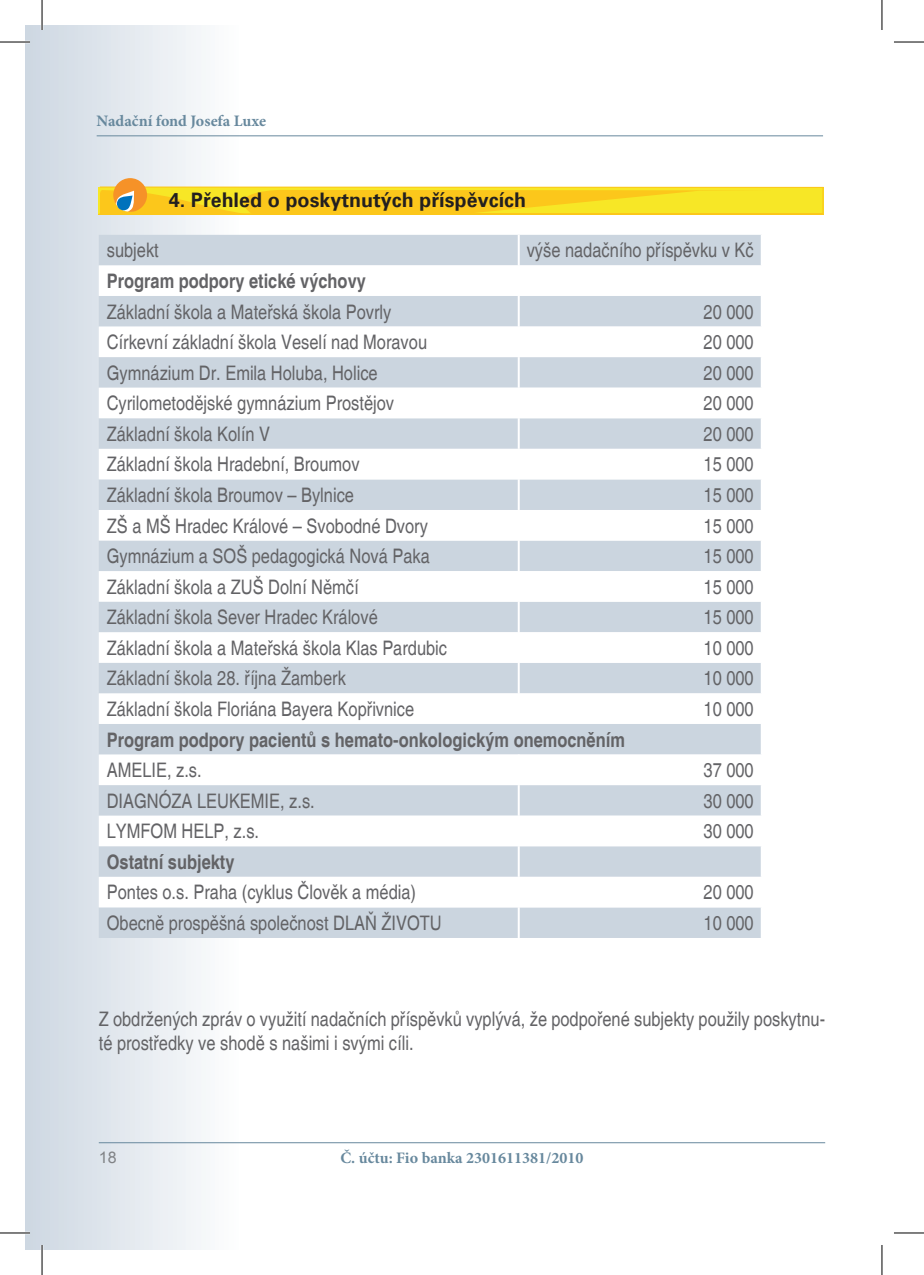
<style>
.page{position:relative;width:924px;height:1275px;background:#fff}
.page>*{position:absolute;margin:0;border:0;box-sizing:border-box;transform-origin:0 0}
.t1{font:condensed 20px/24px "Helvetica";color:#636366}
.t2{font:700 condensed 20px "Helvetica";color:#636366}
.t3{font:700 20px "Zurich AT";color:#231f20}
.t4{font:700 16px "Minion Pro";color:#67889d}
.t5{font:16px "Arial";color:#808285}
</style>
<div class="page">
<div style="left:25px;top:25px;width:215px;height:1225px;background:linear-gradient(to right,#cdd7e2,#fdfefe)"></div>
<hr style="left:97px;top:135px;width:725px;height:1px;background:#67889d">
<hr style="left:99px;top:1142px;width:725px;height:1px;background:#67889d">
<svg style="left:99px;top:178px;width:724px;height:37px"></svg>
<div style="left:99px;top:235px;width:661px;height:703px;background:#cbd5df"></div>
<svg style="left:99px;top:265px;width:661px;height:642px"></svg>
<hr style="left:517px;top:235px;width:2px;height:30px;background:#fff">
<hr style="left:517px;top:265px;width:2px;height:31px;background:#fff">
<hr style="left:517px;top:296px;width:2px;height:30px;background:#fff">
<hr style="left:517px;top:326px;width:2px;height:31px;background:#fff">
<hr style="left:517px;top:357px;width:2px;height:31px;background:#fff">
<hr style="left:517px;top:388px;width:2px;height:30px;background:#fff">
<hr style="left:517px;top:418px;width:2px;height:31px;background:#fff">
<hr style="left:517px;top:449px;width:2px;height:30px;background:#fff">
<hr style="left:517px;top:479px;width:2px;height:31px;background:#fff">
<hr style="left:517px;top:510px;width:2px;height:30px;background:#fff">
<hr style="left:517px;top:540px;width:2px;height:31px;background:#fff">
<hr style="left:517px;top:571px;width:2px;height:30px;background:#fff">
<hr style="left:517px;top:601px;width:2px;height:31px;background:#fff">
<hr style="left:517px;top:632px;width:2px;height:31px;background:#fff">
<hr style="left:517px;top:663px;width:2px;height:30px;background:#fff">
<hr style="left:517px;top:693px;width:2px;height:31px;background:#fff">
<hr style="left:517px;top:754px;width:2px;height:31px;background:#fff">
<hr style="left:517px;top:785px;width:2px;height:30px;background:#fff">
<hr style="left:517px;top:815px;width:2px;height:31px;background:#fff">
<hr style="left:517px;top:846px;width:2px;height:31px;background:#fff">
<hr style="left:517px;top:877px;width:2px;height:30px;background:#fff">
<hr style="left:517px;top:907px;width:2px;height:31px;background:#fff">
<hr style="left:0;top:41px;width:30px;height:2px;background:#fff">
<hr style="left:0;top:1231px;width:30px;height:3px;background:#fff">
<hr style="left:41px;top:0;width:2px;height:30px;background:#fff">
<hr style="left:41px;top:1245px;width:2px;height:30px;background:#fff">
<hr style="left:0;top:42px;width:30px;height:1px;background:#000">
<hr style="left:893px;top:42px;width:30px;height:1px;background:#000">
<hr style="left:0;top:1232px;width:30px;height:1px;background:#000">
<hr style="left:893px;top:1232px;width:30px;height:1px;background:#000">
<hr style="left:42px;top:0;width:1px;height:30px;background:#000">
<hr style="left:42px;top:1245px;width:1px;height:30px;background:#000">
<hr style="left:881px;top:0;width:1px;height:30px;background:#000">
<hr style="left:881px;top:1245px;width:1px;height:30px;background:#000">
<p class="t4" style="left:97px;top:110px;width:171px">Nadační fond Josefa Luxe</p>
<p class="t3" style="left:169px;top:187px;width:359px">4. Přehled o poskytnutých příspěvcích</p>
<p class="t1" style="left:107px;top:238px;width:53px">subjekt</p>
<p class="t1" style="left:526px;top:238px;width:228px">výše nadačního příspěvku v Kč</p>
<p class="t2" style="left:107px;top:269px;width:260px">Program podpory etické výchovy</p>
<p class="t1" style="left:107px;top:300px;width:286px">Základní škola a Mateřská škola Povrly</p>
<p class="t1" style="left:703px;top:300px;width:52px">20 000</p>
<p class="t1" style="left:107px;top:330px;width:321px">Církevní základní škola Veselí nad Moravou</p>
<p class="t1" style="left:703px;top:330px;width:52px">20 000</p>
<p class="t1" style="left:107px;top:361px;width:272px">Gymnázium Dr. Emila Holuba, Holice</p>
<p class="t1" style="left:703px;top:361px;width:52px">20 000</p>
<p class="t1" style="left:107px;top:391px;width:289px">Cyrilometodějské gymnázium Prostějov</p>
<p class="t1" style="left:703px;top:391px;width:52px">20 000</p>
<p class="t1" style="left:107px;top:422px;width:165px">Základní škola Kolín V</p>
<p class="t1" style="left:703px;top:422px;width:52px">20 000</p>
<p class="t1" style="left:107px;top:452px;width:254px">Základní škola Hradební, Broumov</p>
<p class="t1" style="left:703px;top:452px;width:52px">15 000</p>
<p class="t1" style="left:107px;top:483px;width:249px">Základní škola Broumov – Bylnice</p>
<p class="t1" style="left:703px;top:483px;width:52px">15 000</p>
<p class="t1" style="left:107px;top:514px;width:322px">ZŠ a MŠ Hradec Králové – Svobodné Dvory</p>
<p class="t1" style="left:703px;top:514px;width:52px">15 000</p>
<p class="t1" style="left:107px;top:544px;width:324px">Gymnázium a SOŠ pedagogická Nová Paka</p>
<p class="t1" style="left:703px;top:544px;width:52px">15 000</p>
<p class="t1" style="left:107px;top:575px;width:253px">Základní škola a ZUŠ Dolní Němčí</p>
<p class="t1" style="left:703px;top:575px;width:52px">15 000</p>
<p class="t1" style="left:107px;top:605px;width:272px">Základní škola Sever Hradec Králové</p>
<p class="t1" style="left:703px;top:605px;width:52px">15 000</p>
<p class="t1" style="left:107px;top:636px;width:342px">Základní škola a Mateřská škola Klas Pardubic</p>
<p class="t1" style="left:703px;top:636px;width:52px">10 000</p>
<p class="t1" style="left:107px;top:666px;width:240px">Základní škola 28. října Žamberk</p>
<p class="t1" style="left:703px;top:666px;width:52px">10 000</p>
<p class="t1" style="left:107px;top:697px;width:309px">Základní škola Floriána Bayera Kopřivnice</p>
<p class="t1" style="left:703px;top:697px;width:52px">10 000</p>
<p class="t2" style="left:107px;top:727px;width:519px">Program podpory pacientů s hemato-onkologickým onemocněním</p>
<p class="t1" style="left:107px;top:758px;width:96px">AMELIE, z.s.</p>
<p class="t1" style="left:703px;top:758px;width:52px">37 000</p>
<p class="t1" style="left:107px;top:789px;width:209px">DIAGNÓZA LEUKEMIE, z.s.</p>
<p class="t1" style="left:703px;top:789px;width:52px">30 000</p>
<p class="t1" style="left:107px;top:819px;width:154px">LYMFOM HELP, z.s.</p>
<p class="t1" style="left:703px;top:819px;width:52px">30 000</p>
<p class="t2" style="left:107px;top:849px;width:129px">Ostatní subjekty</p>
<p class="t1" style="left:107px;top:880px;width:310px">Pontes o.s. Praha (cyklus Člověk a média)</p>
<p class="t1" style="left:703px;top:880px;width:52px">20 000</p>
<p class="t1" style="left:107px;top:911px;width:336px">Obecně prospěšná společnost DLAŇ ŽIVOTU</p>
<p class="t1" style="left:703px;top:911px;width:52px">10 000</p>
<p class="t1" style="left:99px;top:1007px;width:727px">Z obdržených zpráv o využití nadačních příspěvků vyplývá, že podpořené subjekty použily poskytnu&shy;té prostředky ve shodě s našimi i svými cíli.</p>
<p class="t5" style="left:99px;top:1147px;width:19px">18</p>
<p class="t4" style="left:340px;top:1147px;width:244px">Č. účtu: Fio banka 2301611381/2010</p>
</div>
